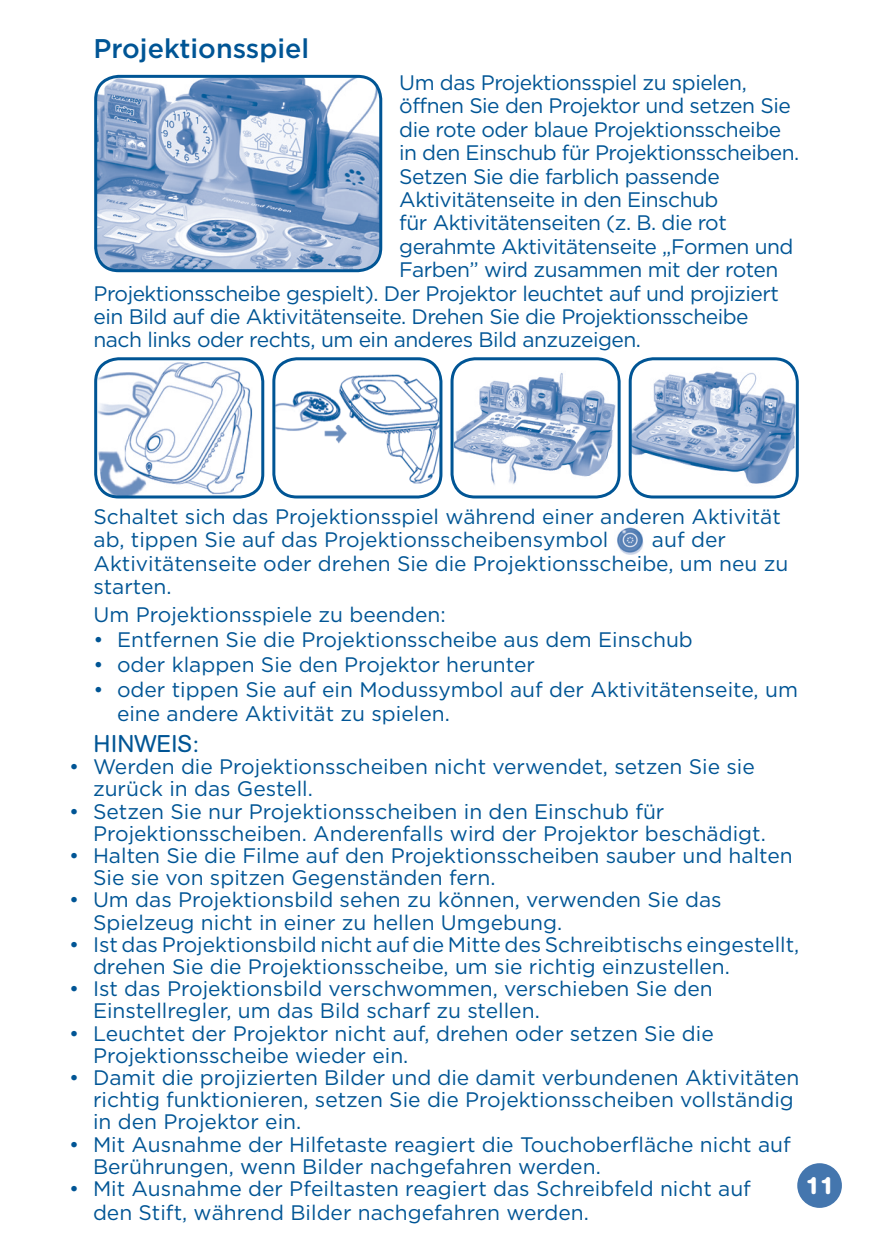
<style>
.page{position:relative;width:893px;height:1259px;background:#fff}
.page>*{position:absolute;margin:0;border:0;box-sizing:border-box;transform-origin:0 0}
.t1{font:500 27px "Gotham HTF";color:#005595}
.t2{font:24px "AG Book Rounded";letter-spacing:.01em;color:#005595}
.t3{font:700 24px "AG Book Rounded";color:#fff}
.t4{font:21px/22.2px "Gotham HTF";color:#005595}
.t5{font:21px "Gotham HTF";letter-spacing:-.025em;color:#005595}
</style>
<div class="page">
<div style="left:797px;top:1163px;width:45px;height:45px;background:#4476ae;border-radius:50%"></div>
<img style="left:617px;top:527px;width:27px;height:28px">
<img style="left:96px;top:76px;width:285px;height:195px">
<div style="left:94px;top:75px;width:288px;height:197px;border:3px solid #005595;border-radius:23px"></div>
<img style="left:98px;top:359px;width:155px;height:138px">
<div style="left:94px;top:357px;width:170px;height:141px;border:3px solid #005595;border-radius:23px"></div>
<img style="left:276px;top:359px;width:165px;height:138px">
<div style="left:272px;top:357px;width:170px;height:141px;border:3px solid #005595;border-radius:23px"></div>
<img style="left:454px;top:361px;width:162px;height:136px">
<div style="left:450px;top:357px;width:171px;height:141px;border:3px solid #005595;border-radius:23px"></div>
<img style="left:630px;top:359px;width:167px;height:138px">
<div style="left:629px;top:357px;width:170px;height:141px;border:3px solid #005595;border-radius:23px"></div>
<p class="t1" style="left:94px;top:33px;width:217px">Projektionsspiel</p>
<p class="t5" style="left:399px;top:71px;width:349px">Um das Projektionsspiel zu spielen,</p>
<p class="t5" style="left:399px;top:94px;width:393px">öffnen Sie den Projektor und setzen Sie</p>
<p class="t5" style="left:399px;top:118px;width:383px">die rote oder blaue Projektionsscheibe</p>
<p class="t5" style="left:399px;top:141px;width:402px">in den Einschub für Projektionsscheiben.</p>
<p class="t5" style="left:399px;top:164px;width:322px">Setzen Sie die farblich passende</p>
<p class="t5" style="left:399px;top:188px;width:321px">Aktivitätenseite in den Einschub</p>
<p class="t5" style="left:399px;top:211px;width:329px">für Aktivitätenseiten (z. B. die rot</p>
<p class="t5" style="left:399px;top:235px;width:396px">gerahmte Aktivitätenseite „Formen und</p>
<p class="t5" style="left:399px;top:258px;width:381px">Farben” wird zusammen mit der roten</p>
<p class="t5" style="left:94px;top:281px;width:687px">Projektionsscheibe gespielt). Der Projektor leuchtet auf und projiziert</p>
<p class="t5" style="left:94px;top:305px;width:656px">ein Bild auf die Aktivitätenseite. Drehen Sie die Projektionsscheibe</p>
<p class="t5" style="left:94px;top:328px;width:549px">nach links oder rechts, um ein anderes Bild anzuzeigen.</p>
<p class="t4" style="left:94px;top:504px;width:689px;line-height:23.4px">Schaltet sich das Projektionsspiel während einer anderen Aktivität ab, tippen Sie auf das Projektionsscheibensymbol</p>
<p class="t4" style="left:94px;top:528px;width:696px;line-height:23.4px;text-indent:558px">auf der<br>Aktivitätenseite oder drehen Sie die Projektionsscheibe, um neu zu starten.</p>
<p class="t4" style="left:94px;top:603px;width:354px">Um Projektionsspiele zu beenden:</p>
<p class="t4" style="left:94px;top:628px;width:601px">• Entfernen Sie die Projektionsscheibe aus dem Einschub</p>
<p class="t4" style="left:94px;top:653px;width:443px">• oder klappen Sie den Projektor herunter</p>
<p class="t4" style="left:117px;top:678px;width:682px;line-height:23.4px;text-indent:-23px">• oder tippen Sie auf ein Modussymbol auf der Aktivitätenseite, um eine andere Aktivität zu spielen.</p>
<p class="t2" style="left:94px;top:730px;width:106px">HINWEIS:</p>
<p class="t4" style="left:93px;top:755px;width:663px;text-indent:-24px">• Werden die Projektionsscheiben nicht verwendet, setzen Sie sie zurück in das Gestell.</p>
<p class="t4" style="left:93px;top:799px;width:674px;text-indent:-24px">• Setzen Sie nur Projektionsscheiben in den Einschub für<br>Projektionsscheiben. Anderenfalls wird der Projektor beschädigt.</p>
<p class="t4" style="left:93px;top:844px;width:701px;text-indent:-24px">• Halten Sie die Filme auf den Projektionsscheiben sauber und halten<br>Sie sie von spitzen Gegenständen fern.</p>
<p class="t4" style="left:93px;top:888px;width:630px;text-indent:-24px">• Um das Projektionsbild sehen zu können, verwenden Sie das<br>Spielzeug nicht in einer zu hellen Umgebung.</p>
<p class="t4" style="left:93px;top:933px;width:708px;text-indent:-24px">• Ist das Projektionsbild nicht auf die Mitte des Schreibtischs eingestellt, drehen Sie die Projektionsscheibe, um sie richtig einzustellen.</p>
<p class="t4" style="left:93px;top:977px;width:621px;text-indent:-24px">• Ist das Projektionsbild verschwommen, verschieben Sie den<br>Einstellregler, um das Bild scharf zu stellen.</p>
<p class="t4" style="left:93px;top:1021px;width:622px;text-indent:-24px">• Leuchtet der Projektor nicht auf, drehen oder setzen Sie die<br>Projektionsscheibe wieder ein.</p>
<p class="t4" style="left:93px;top:1066px;width:708px;text-indent:-24px">• Damit die projizierten Bilder und die damit verbundenen Aktivitäten richtig funktionieren, setzen Sie die Projektionsscheiben vollständig in den Projektor ein.</p>
<p class="t4" style="left:93px;top:1132px;width:699px;text-indent:-24px">• Mit Ausnahme der Hilfetaste reagiert die Touchoberfläche nicht auf<br>Berührungen, wenn Bilder nachgefahren werden.</p>
<p class="t4" style="left:93px;top:1176px;width:659px;line-height:24px;text-indent:-24px">• Mit Ausnahme der Pfeiltasten reagiert das Schreibfeld nicht auf den Stift, während Bilder nachgefahren werden.</p>
<p class="t3" style="left:805px;top:1172px;width:30px">11</p>
</div>
